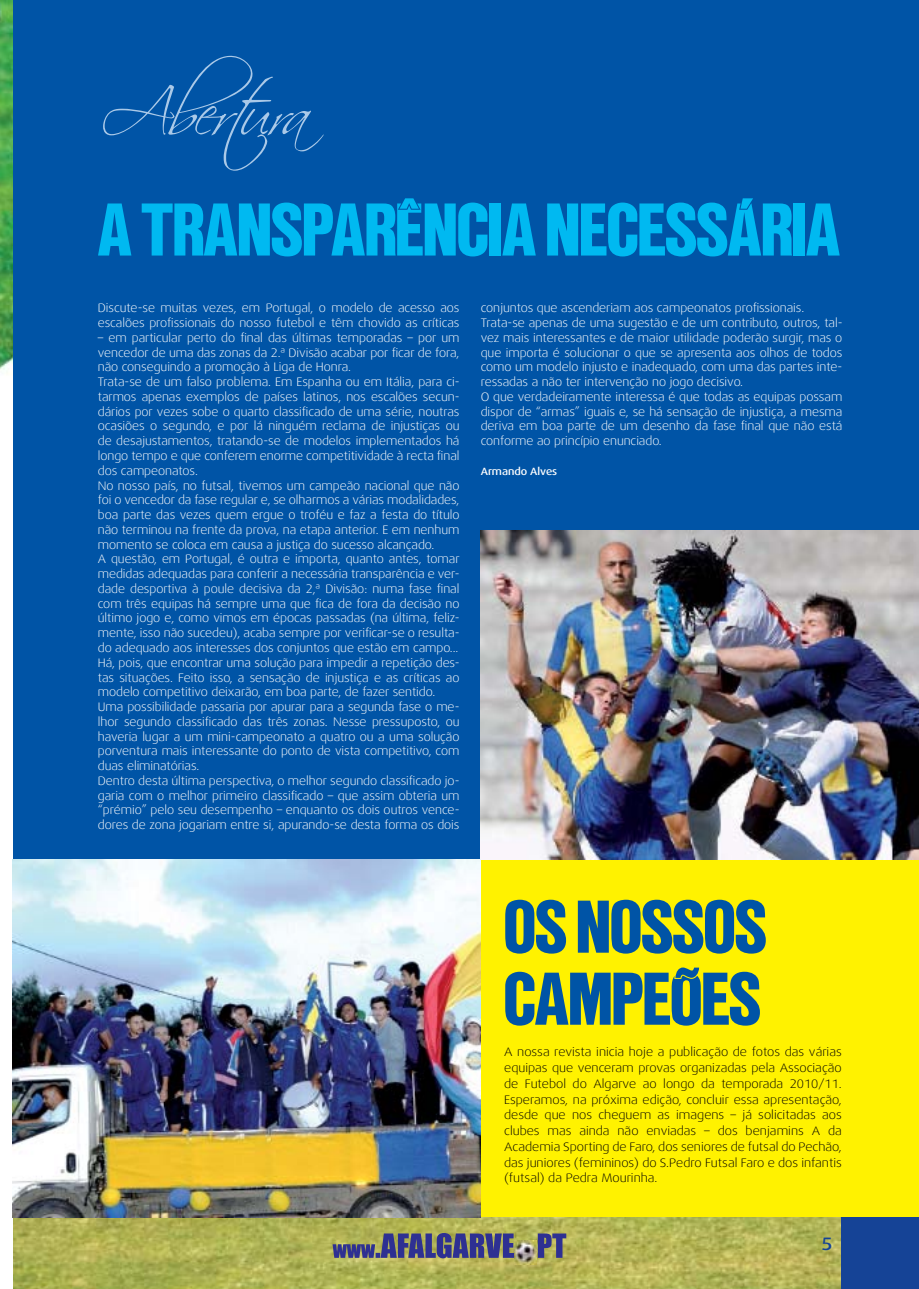
<style>
.page{position:relative;width:919px;height:1289px;background:#fff}
.page>*{position:absolute;margin:0;border:0;box-sizing:border-box;transform-origin:0 0}
.t1{font:78px "Nimbus San P Blac Cond";color:#00b9f1}
.t2{font:78px/72px "Nimbus San P Blac Cond";color:#0054a6}
.t3{font:500 18px "Dax Wide";color:#154396}
.t4{font:300 12.3px/14.7px "Dax Wide";letter-spacing:-.005em;color:#fff}
.t5{font:300 12.3px/15.8px "Dax Wide";color:#000;text-align:justify}
.t6{font:500 10.5px "Dax Wide";color:#fff}
</style>
<div class="page">
<div style="left:13px;top:0;width:905px;height:1217px;background:#0054a6"></div>
<div style="left:13px;top:859px;width:905px;height:358px;background:#fff200"></div>
<img style="left:13px;top:1217px;width:828px;height:71px">
<svg style="left:332px;top:1232px;width:234px;height:26px;background:#676878"></svg>
<img style="left:514px;top:1240px;width:22px;height:24px">
<div style="left:841px;top:1217px;width:77px;height:71px;background:#154396"></div>
<svg style="left:103px;top:55px;width:220px;height:116px"></svg>
<img style="left:0;top:0;width:13px;height:1218px">
<img style="left:480px;top:530px;width:438px;height:329px">
<img style="left:13px;top:859px;width:467px;height:358px">
<h1 class="t1" style="left:98px;top:196px;width:743px">A TRANSPARÊNCIA NECESSÁRIA</h1>
<p class="t4" style="left:98px;top:301px;width:363px">Discute-se muitas vezes, em Portugal, o modelo de acesso aos escalões profissionais do nosso futebol e têm chovido as críticas</p>
<p class="t4" style="left:98px;top:330px;width:363px">– em particular perto do final das últimas temporadas – por um vencedor de uma das zonas da 2.ª Divisão acabar por ficar de fora, não conseguindo a promoção à Liga de Honra.<br>Trata-se de um falso problema. Em Espanha ou em Itália, para ci&shy;tarmos apenas exemplos de países latinos, nos escalões secun&shy;dários por vezes sobe o quarto classificado de uma série, noutras ocasiões o segundo, e por lá ninguém reclama de injustiças ou de desajustamentos, tratando-se de modelos implementados há longo tempo e que conferem enorme competitividade à recta final dos campeonatos.<br>No nosso país, no futsal, tivemos um campeão nacional que não foi o vencedor da fase regular e, se olharmos a várias modalidades, boa parte das vezes quem ergue o troféu e faz a festa do título não terminou na frente da prova, na etapa anterior. E em nenhum momento se coloca em causa a justiça do sucesso alcançado.<br>A questão, em Portugal, é outra e importa, quanto antes, tomar medidas adequadas para conferir a necessária transparência e ver&shy;dade desportiva à poule decisiva da 2,ª Divisão: numa fase final com três equipas há sempre uma que fica de fora da decisão no último jogo e, como vimos em épocas passadas (na última, feliz&shy;mente, isso não sucedeu), acaba sempre por verificar-se o resulta&shy;do adequado aos interesses dos conjuntos que estão em campo...<br>Há, pois, que encontrar uma solução para impedir a repetição des&shy;tas situações. Feito isso, a sensação de injustiça e as críticas ao modelo competitivo deixarão, em boa parte, de fazer sentido.<br>Uma possibilidade passaria por apurar para a segunda fase o me&shy;lhor segundo classificado das três zonas. Nesse pressuposto, ou haveria lugar a um mini-campeonato a quatro ou a uma solução porventura mais interessante do ponto de vista competitivo, com duas eliminatórias.<br>Dentro desta última perspectiva, o melhor segundo classificado jo&shy;garia com o melhor primeiro classificado – que assim obteria um “prémio” pelo seu desempenho – enquanto os dois outros vence&shy;dores de zona jogariam entre si, apurando-se desta forma os dois</p>
<p class="t4" style="left:480px;top:301px;width:363px">conjuntos que ascenderiam aos campeonatos profissionais.<br>Trata-se apenas de uma sugestão e de um contributo, outros, tal&shy;vez mais interessantes e de maior utilidade poderão surgir, mas o que importa é solucionar o que se apresenta aos olhos de todos como um modelo injusto e inadequado, com uma das partes inte&shy;ressadas a não ter intervenção no jogo decisivo.<br>O que verdadeiramente interessa é que todas as equipas possam dispor de “armas” iguais e, se há sensação de injustiça, a mesma deriva em boa parte de um desenho da fase final que não está conforme ao princípio enunciado.</p>
<p class="t6" style="left:480px;top:465px;width:78px">Armando Alves</p>
<h1 class="t2" style="left:504px;top:893px;width:262px">OS NOSSOS<br>CAMPEÕES</h1>
<p class="t5" style="left:504px;top:1044px;width:339px">A nossa revista inicia hoje a publicação de fotos das várias equipas que venceram provas organizadas pela Associação de Futebol do Algarve ao longo da temporada 2010/11.<br>Esperamos, na próxima edição, concluir essa apresentação, desde que nos cheguem as imagens – já solicitadas aos clubes mas ainda não enviadas – dos benjamins A da Academia Sporting de Faro, dos seniores de futsal do Pechão, das juniores (femininos) do S.Pedro Futsal Faro e dos infantis (futsal) da Pedra Mourinha.</p>
<h2 class="t3" style="left:821px;top:1234px;width:13px">5</h2>
</div>
